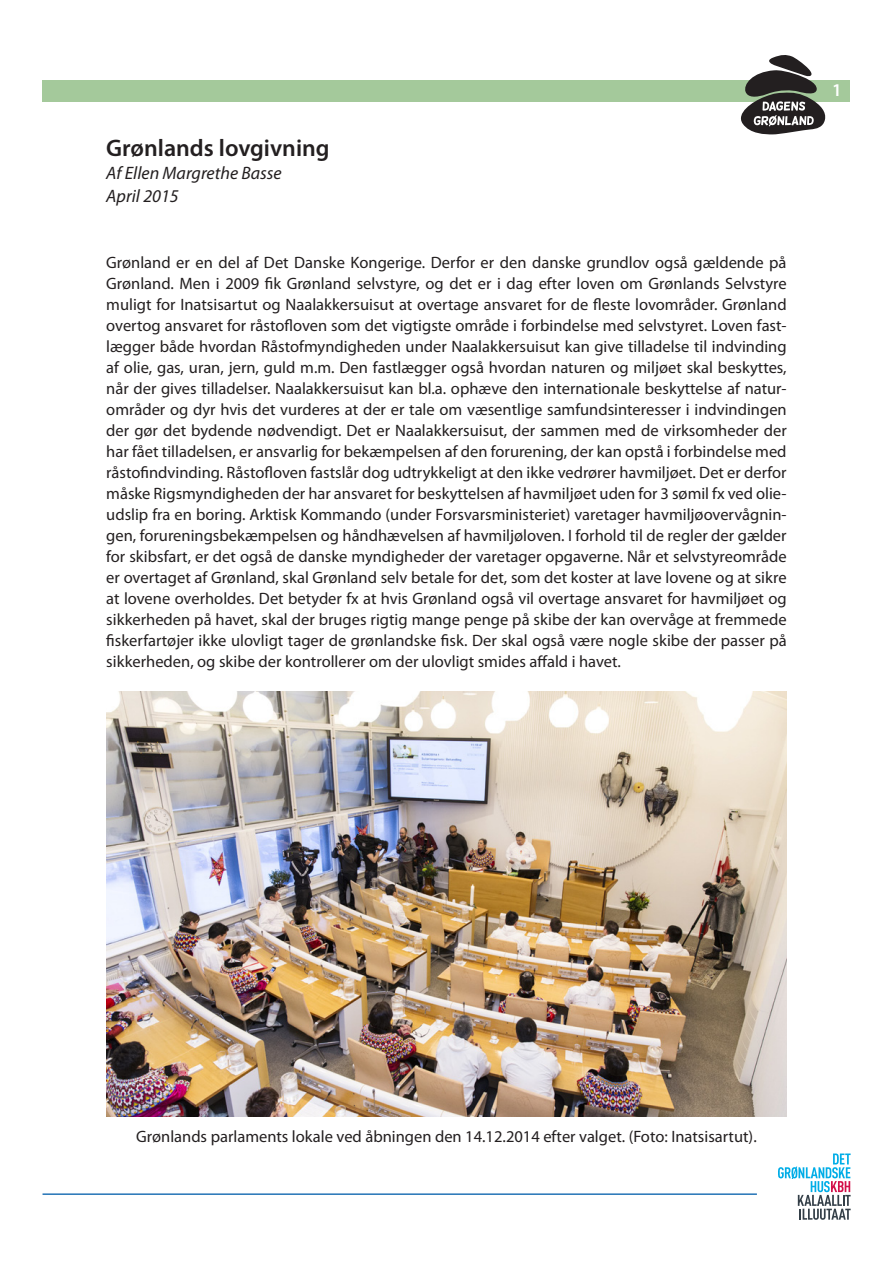
<style>
.page{position:relative;width:893px;height:1263px;background:#fff}
.page>*{position:absolute;margin:0;border:0;box-sizing:border-box;transform-origin:0 0}
.t1{font:600 24px "Myriad Pro";color:#231f20}
.t2{font:italic 18px/22.5px "Myriad Pro";color:#231f20}
.t3{font:600 18px "Myriad Pro";color:#fff}
.t4{font:16.5px/21px "Myriad Pro";color:#231f20;text-align:justify}
</style>
<div class="page">
<div style="left:43px;top:80px;width:807px;height:21px;background:#a4c99b"></div>
<svg style="left:739px;top:55px;width:88px;height:79px"></svg>
<hr style="left:43px;top:1193px;width:714px;height:2px;background:#2373b6">
<svg style="left:778px;top:1153px;width:73px;height:67px"></svg>
<img style="left:106px;top:692px;width:681px;height:424px">
<h1 class="t1" style="left:106px;top:135px;width:225px">Grønlands lovgivning</h1>
<p class="t2" style="left:106px;top:162px;width:177px">Af Ellen Margrethe Basse<br>April 2015</p>
<p class="t4" style="left:106px;top:252px;width:682px">Grønland er en del af Det Danske Kongerige. Derfor er den danske grundlov også gældende på Grønland. Men i 2009 fik Grønland selvstyre, og det er i dag efter loven om Grønlands Selvstyre muligt for Inatsisartut og Naalakkersuisut at overtage ansvaret for de fleste lovområder. Grønland overtog ansvaret for råstofloven som det vigtigste område i forbindelse med selvstyret. Loven fast&shy;lægger både hvordan Råstofmyndigheden under Naalakkersuisut kan give tilladelse til indvinding af olie, gas, uran, jern, guld m.m. Den fastlægger også hvordan naturen og miljøet skal beskyttes, når der gives tilladelser. Naalakkersuisut kan bl.a. ophæve den internationale beskyttelse af natur&shy;områder og dyr hvis det vurderes at der er tale om væsentlige samfundsinteresser i indvindingen der gør det bydende nødvendigt. Det er Naalakkersuisut, der sammen med de virksomheder der har fået tilladelsen, er ansvarlig for bekæmpelsen af den forurening, der kan opstå i forbindelse med råstofindvinding. Råstofloven fastslår dog udtrykkeligt at den ikke vedrører havmiljøet. Det er derfor måske Rigsmyndigheden der har ansvaret for beskyttelsen af havmiljøet uden for 3 sømil fx ved olie&shy;udslip fra en boring. Arktisk Kommando (under Forsvarsministeriet) varetager havmiljøovervågnin&shy;gen, forureningsbekæmpelsen og håndhævelsen af havmiljøloven. I forhold til de regler der gælder for skibsfart, er det også de danske myndigheder der varetager opgaverne. Når et selvstyreområde er overtaget af Grønland, skal Grønland selv betale for det, som det koster at lave lovene og at sikre at lovene overholdes. Det betyder fx at hvis Grønland også vil overtage ansvaret for havmiljøet og sikkerheden på havet, skal der bruges rigtig mange penge på skibe der kan overvåge at fremmede fiskerfartøjer ikke ulovligt tager de grønlandske fisk. Der skal også være nogle skibe der passer på sikkerheden, og skibe der kontrollerer om der ulovligt smides affald i havet.</p>
<p class="t3" style="left:832px;top:80px;width:11px">1</p>
<p class="t4" style="left:136px;top:1126px;width:622px">Grønlands parlaments lokale ved åbningen den 14.12.2014 efter valget. (Foto: Inatsisartut).</p>
</div>
